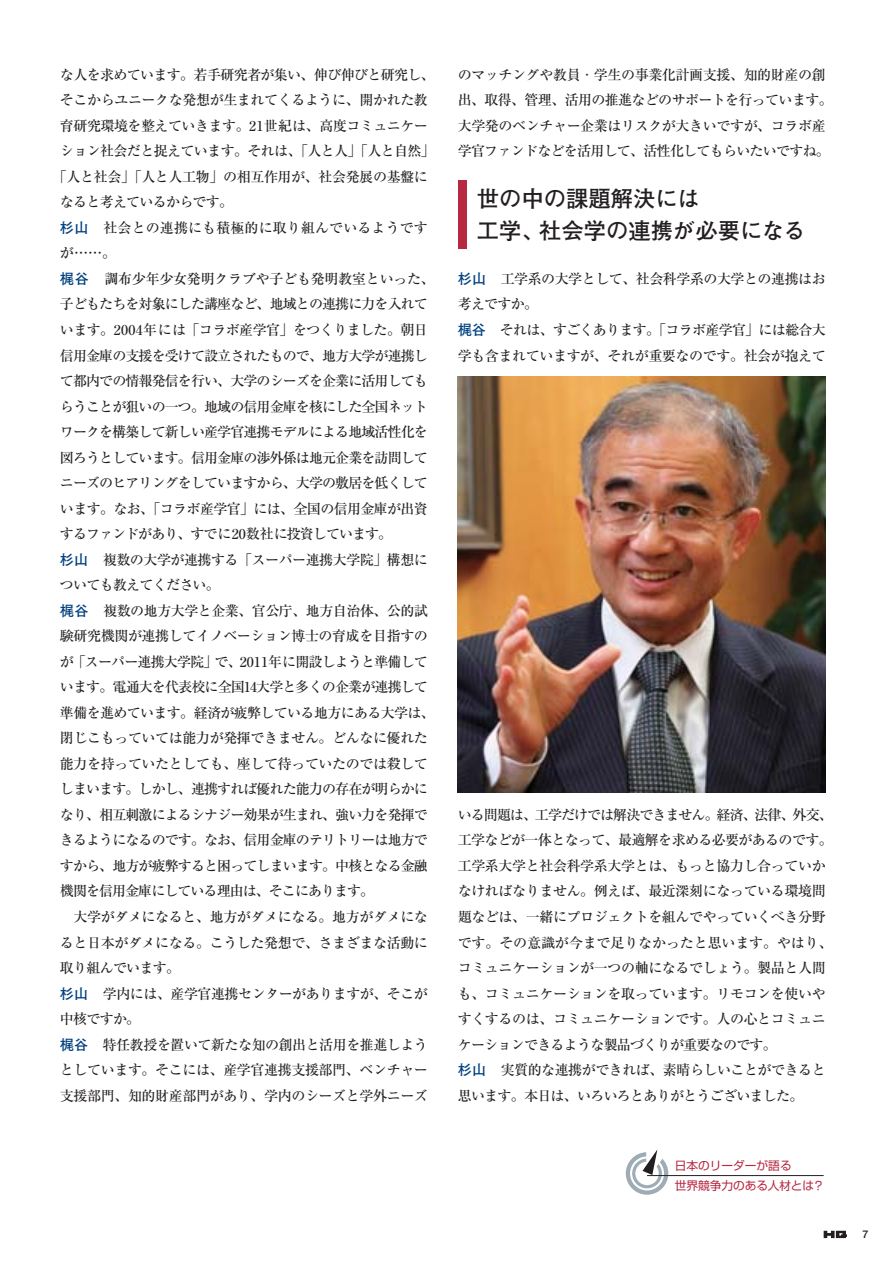
<style>
.page{position:relative;width:893px;height:1262px;background:#fff}
.page>*{position:absolute;margin:0;border:0;box-sizing:border-box;transform-origin:0 0}
.t1{font:700 22.35px/32px "Futo Go B101";color:#231f20}
.t2{font:500 14.1px/25.5px "Ryumin";letter-spacing:-.04em;color:#231f20}
.t3{font:500 14.1px "Ryumin";letter-spacing:-.065em;color:#231f20}
.t4{font:500 14.1px "Ryumin";letter-spacing:-.07em;color:#231f20}
.t5{font:500 14.1px "Ryumin";letter-spacing:-.06em;color:#231f20}
.t6{font:500 14.1px "Ryumin";letter-spacing:-.02em;color:#231f20}
.t7{font:500 14.1px "Ryumin";letter-spacing:.005em;color:#231f20}
.t8{font:11.7px/20.2px "Shin Go";color:#b72841}
.t9{font:700 10.65px "Futo Go B101";color:#231f20}
.s1{font-family:"Futo Go B101";font-weight:700;color:#004181}
</style>
<div class="page">
<img style="left:458px;top:377px;width:367px;height:415px">
<svg style="left:625px;top:1149px;width:48px;height:45px"></svg>
<hr style="left:647px;top:1175px;width:176px;height:1px;background:#231f20">
<div style="left:458px;top:180px;width:8px;height:69px;background:#b72841"></div>
<svg style="left:823px;top:1230px;width:24px;height:8px"></svg>
<p class="t2" style="left:60px;top:64px;width:376px">な人を求めています。若手研究者が集い、伸び伸びと研究し、</p>
<p class="t2" style="left:60px;top:89px;width:369px">そこからユニークな発想が生まれてくるように、開かれた教</p>
<p class="t2" style="left:60px;top:115px;width:369px">育研究環境を整えていきます。21世紀は、高度コミュニケー</p>
<p class="t2" style="left:60px;top:140px;width:376px">ション社会だと捉えています。それは、「人と人」「人と自然」</p>
<p class="t2" style="left:53px;top:166px;width:376px">「人と社会」「人と人工物」の相互作用が、社会発展の基盤に</p>
<p class="t2" style="left:60px;top:191px;width:175px">なると考えているからです。</p>
<p class="t7" style="left:60px;top:223px;width:369px"><span class="s1">杉山</span> 社会との連携にも積極的に取り組んでいるようです</p>
<p class="t2" style="left:60px;top:242px;width:58px">が……。</p>
<p class="t6" style="left:60px;top:274px;width:376px"><span class="s1">梶谷</span> 調布少年少女発明クラブや子ども発明教室といった、</p>
<p class="t3" style="left:60px;top:299px;width:369px">子どもたちを対象にした講座など、地域との連携に力を入れて</p>
<p class="t2" style="left:60px;top:319px;width:369px">います。2004年には「コラボ産学官」をつくりました。朝日</p>
<p class="t3" style="left:60px;top:350px;width:369px">信用金庫の支援を受けて設立されたもので、地方大学が連携し</p>
<p class="t3" style="left:60px;top:376px;width:369px">て都内での情報発信を行い、大学のシーズを企業に活用しても</p>
<p class="t3" style="left:60px;top:401px;width:369px">らうことが狙いの一つ。地域の信用金庫を核にした全国ネット</p>
<p class="t3" style="left:60px;top:427px;width:369px">ワークを構築して新しい産学官連携モデルによる地域活性化を</p>
<p class="t3" style="left:60px;top:452px;width:369px">図ろうとしています。信用金庫の渉外係は地元企業を訪問して</p>
<p class="t3" style="left:60px;top:478px;width:369px">ニーズのヒアリングをしていますから、大学の敷居を低くして</p>
<p class="t2" style="left:60px;top:497px;width:369px">います。なお、「コラボ産学官」には、全国の信用金庫が出資</p>
<p class="t4" style="left:60px;top:529px;width:334px">するファンドがあり、すでに20数社に投資しています。</p>
<p class="t2" style="left:60px;top:548px;width:369px"><span class="s1">杉山</span> 複数の大学が連携する「スーパー連携大学院」構想に</p>
<p class="t2" style="left:60px;top:574px;width:161px">ついても教えてください。</p>
<p class="t2" style="left:60px;top:599px;width:369px"><span class="s1">梶谷</span> 複数の地方大学と企業、官公庁、地方自治体、公的試</p>
<p class="t2" style="left:60px;top:625px;width:369px">験研究機関が連携してイノベーション博士の育成を目指すの</p>
<p class="t5" style="left:60px;top:656px;width:369px">が「スーパー連携大学院」で、2011年に開設しようと準備して</p>
<p class="t3" style="left:60px;top:682px;width:369px">います。電通大を代表校に全国14大学と多くの企業が連携して</p>
<p class="t2" style="left:60px;top:702px;width:376px">準備を進めています。経済が疲弊している地方にある大学は、</p>
<p class="t2" style="left:60px;top:727px;width:369px">閉じこもっていては能力が発揮できません。どんなに優れた</p>
<p class="t2" style="left:60px;top:753px;width:369px">能力を持っていたとしても、座して待っていたのでは殺して</p>
<p class="t3" style="left:60px;top:784px;width:369px">しまいます。しかし、連携すれば優れた能力の存在が明らかに</p>
<p class="t3" style="left:60px;top:809px;width:369px">なり、相互刺激によるシナジー効果が生まれ、強い力を発揮で</p>
<p class="t3" style="left:60px;top:835px;width:369px">きるようになるのです。なお、信用金庫のテリトリーは地方で</p>
<p class="t3" style="left:60px;top:860px;width:369px">すから、地方が疲弊すると困ってしまいます。中核となる金融</p>
<p class="t4" style="left:60px;top:886px;width:316px">機関を信用金庫にしている理由は、そこにあります。</p>
<p class="t2" style="left:74px;top:906px;width:356px">大学がダメになると、地方がダメになる。地方がダメにな</p>
<p class="t2" style="left:60px;top:931px;width:369px">ると日本がダメになる。こうした発想で、さまざまな活動に</p>
<p class="t2" style="left:60px;top:957px;width:122px">取り組んでいます。</p>
<p class="t2" style="left:60px;top:982px;width:369px"><span class="s1">杉山</span> 学内には、産学官連携センターがありますが、そこが</p>
<p class="t2" style="left:60px;top:1008px;width:82px">中核ですか。</p>
<p class="t2" style="left:60px;top:1033px;width:369px"><span class="s1">梶谷</span> 特任教授を置いて新たな知の創出と活用を推進しよう</p>
<p class="t2" style="left:60px;top:1059px;width:369px">としています。そこには、産学官連携支援部門、ベンチャー</p>
<p class="t2" style="left:60px;top:1084px;width:369px">支援部門、知的財産部門があり、学内のシーズと学外ニーズ</p>
<p class="t2" style="left:458px;top:64px;width:376px">のマッチングや教員・学生の事業化計画支援、知的財産の創出、取得、管理、活用の推進などのサポートを行っています。大学発のベンチャー企業はリスクが大きいですが、コラボ産学官ファンドなどを活用して、活性化してもらいたいですね。</p>
<h1 class="t1" style="left:477px;top:185px;width:330px">世の中の課題解決には<br>工学、社会学の連携が必要になる</h1>
<p class="t2" style="left:458px;top:268px;width:369px"><span class="s1">杉山</span> 工学系の大学として、社会科学系の大学との連携はお考えですか。<br><span class="s1">梶谷</span> それは、すごくあります。「コラボ産学官」には総合大学も含まれていますが、それが重要なのです。社会が抱えて</p>
<p class="t2" style="left:458px;top:804px;width:376px">いる問題は、工学だけでは解決できません。経済、法律、外交、工学などが一体となって、最適解を求める必要があるのです。工学系大学と社会科学系大学とは、もっと協力し合っていかなければなりません。例えば、最近深刻になっている環境問題などは、一緒にプロジェクトを組んでやっていくべき分野です。その意識が今まで足りなかったと思います。やはり、コミュニケーションが一つの軸になるでしょう。製品と人間も、コミュニケーションを取っています。リモコンを使いやすくするのは、コミュニケーションです。人の心とコミュニケーションできるような製品づくりが重要なのです。<br><span class="s1">杉山</span> 実質的な連携ができれば、素晴らしいことができると思います。本日は、いろいろとありがとうございました。</p>
<p class="t8" style="left:674px;top:1156px;width:151px">日本のリーダーが語る<br>世界競争力のある人材とは？</p>
<p class="t9" style="left:862px;top:1229px;width:7px">7</p>
</div>
